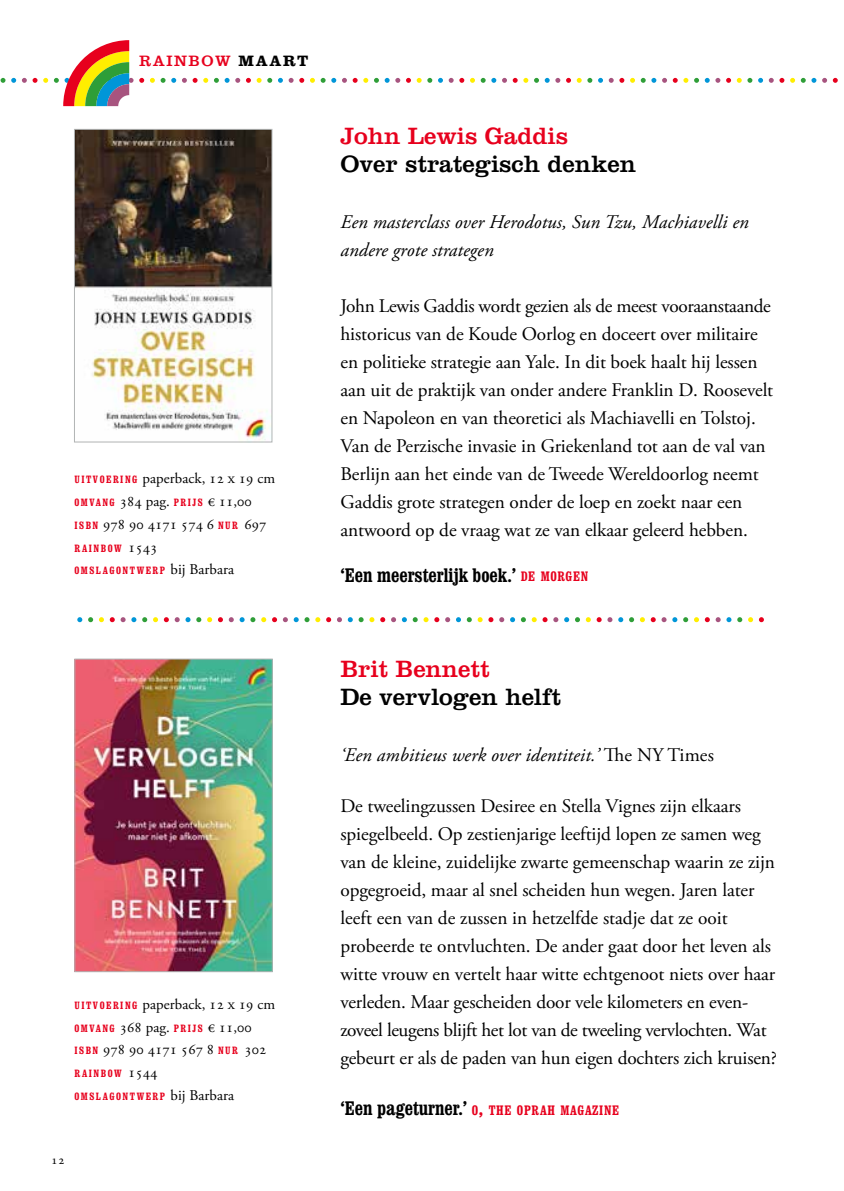
<style>
.page{position:relative;width:844px;height:1191px;background:#fff}
.page>*{position:absolute;margin:0;border:0;box-sizing:border-box;transform-origin:0 0}
.t1{font:24.5px "Clarendon";color:#000}
.t2{font:24.5px "Clarendon";color:#e7001d}
.t3{font:19.25px/28px "Adobe Garamond Pro";letter-spacing:-.005em;color:#000}
.t4{font:italic 19.25px/28px "Adobe Garamond Pro";letter-spacing:.005em;color:#000}
.t5{font:700 condensed 19.25px "Clarendon BT";color:#000}
.t6{font:15.58px "Clarendon";letter-spacing:.1em;color:#e7001d}
.t7{font:14.88px/22.8px "Adobe Garamond Pro";letter-spacing:.005em;color:#000}
.t8{font:700 condensed 13.47px "Clarendon BT";letter-spacing:.045em;color:#e7001d}
.t9{font:12.25px "Minion Pro";color:#000}
.t10{font:700 condensed 10.33px "Clarendon BT";letter-spacing:.145em;color:#e7001d}
.s1{font-weight:700;color:#000}
.s2{font-family:"Clarendon BT";font-weight:700;font-stretch:condensed;font-size:10.33px;color:#e7001d}
.s3{font-family:"Adobe Garamond Pro";font-weight:400;font-stretch:normal;font-size:14.88px;color:#000}
.s4{font-size:13.47px;color:#e7001d}
.s5{font-style:normal}
.s6{font-size:19.25px;color:#000}
.s7{font-size:19.25px}
</style>
<div class="page">
<svg style="left:832px;top:78px;width:5px;height:5px"></svg>
<svg style="left:811px;top:78px;width:15px;height:5px"></svg>
<svg style="left:800px;top:78px;width:5px;height:5px"></svg>
<svg style="left:779px;top:78px;width:15px;height:5px"></svg>
<svg style="left:768px;top:78px;width:5px;height:5px"></svg>
<svg style="left:747px;top:78px;width:15px;height:5px"></svg>
<svg style="left:736px;top:78px;width:5px;height:5px"></svg>
<svg style="left:726px;top:78px;width:4px;height:5px"></svg>
<svg style="left:715px;top:78px;width:5px;height:5px"></svg>
<svg style="left:704px;top:78px;width:5px;height:5px"></svg>
<svg style="left:694px;top:78px;width:4px;height:5px"></svg>
<svg style="left:683px;top:78px;width:5px;height:5px"></svg>
<svg style="left:662px;top:78px;width:15px;height:5px"></svg>
<svg style="left:651px;top:78px;width:5px;height:5px"></svg>
<svg style="left:630px;top:78px;width:15px;height:5px"></svg>
<svg style="left:619px;top:78px;width:5px;height:5px"></svg>
<svg style="left:598px;top:78px;width:15px;height:5px"></svg>
<svg style="left:587px;top:78px;width:5px;height:5px"></svg>
<svg style="left:566px;top:78px;width:15px;height:5px"></svg>
<svg style="left:555px;top:78px;width:5px;height:5px"></svg>
<svg style="left:534px;top:78px;width:15px;height:5px"></svg>
<svg style="left:523px;top:78px;width:5px;height:5px"></svg>
<svg style="left:502px;top:78px;width:15px;height:5px"></svg>
<svg style="left:491px;top:78px;width:5px;height:5px"></svg>
<svg style="left:470px;top:78px;width:15px;height:5px"></svg>
<svg style="left:459px;top:78px;width:5px;height:5px"></svg>
<svg style="left:438px;top:78px;width:15px;height:5px"></svg>
<svg style="left:427px;top:78px;width:5px;height:5px"></svg>
<svg style="left:406px;top:78px;width:15px;height:5px"></svg>
<svg style="left:395px;top:78px;width:5px;height:5px"></svg>
<svg style="left:374px;top:78px;width:15px;height:5px"></svg>
<svg style="left:363px;top:78px;width:5px;height:5px"></svg>
<svg style="left:342px;top:78px;width:15px;height:5px"></svg>
<svg style="left:331px;top:78px;width:5px;height:5px"></svg>
<svg style="left:310px;top:78px;width:15px;height:5px"></svg>
<svg style="left:299px;top:78px;width:5px;height:5px"></svg>
<svg style="left:278px;top:78px;width:15px;height:5px"></svg>
<svg style="left:267px;top:78px;width:5px;height:5px"></svg>
<svg style="left:246px;top:78px;width:15px;height:5px"></svg>
<svg style="left:235px;top:78px;width:5px;height:5px"></svg>
<svg style="left:214px;top:78px;width:15px;height:5px"></svg>
<svg style="left:203px;top:78px;width:5px;height:5px"></svg>
<svg style="left:182px;top:78px;width:15px;height:5px"></svg>
<svg style="left:171px;top:78px;width:5px;height:5px"></svg>
<svg style="left:150px;top:78px;width:15px;height:5px"></svg>
<svg style="left:139px;top:78px;width:5px;height:5px"></svg>
<svg style="left:43px;top:78px;width:5px;height:5px"></svg>
<svg style="left:33px;top:78px;width:4px;height:5px"></svg>
<svg style="left:22px;top:78px;width:5px;height:5px"></svg>
<svg style="left:1px;top:78px;width:15px;height:5px"></svg>
<svg style="left:54px;top:40px;width:79px;height:66px"></svg>
<img style="left:76px;top:660px;width:194px;height:310px">
<div style="left:74px;top:658px;width:198px;height:314px;border:1px solid #b1b4b4"></div>
<img style="left:76px;top:131px;width:194px;height:309px">
<div style="left:74px;top:129px;width:198px;height:313px;border:1px solid #b1b4b4"></div>
<svg style="left:77px;top:617px;width:5px;height:5px"></svg>
<svg style="left:88px;top:617px;width:5px;height:5px"></svg>
<svg style="left:99px;top:617px;width:5px;height:5px"></svg>
<svg style="left:110px;top:617px;width:26px;height:5px"></svg>
<svg style="left:142px;top:617px;width:5px;height:5px"></svg>
<svg style="left:153px;top:617px;width:5px;height:5px"></svg>
<svg style="left:164px;top:617px;width:5px;height:5px"></svg>
<svg style="left:175px;top:617px;width:15px;height:5px"></svg>
<svg style="left:196px;top:617px;width:5px;height:5px"></svg>
<svg style="left:207px;top:617px;width:5px;height:5px"></svg>
<svg style="left:218px;top:617px;width:5px;height:5px"></svg>
<svg style="left:229px;top:617px;width:15px;height:5px"></svg>
<svg style="left:250px;top:617px;width:5px;height:5px"></svg>
<svg style="left:261px;top:617px;width:5px;height:5px"></svg>
<svg style="left:272px;top:617px;width:5px;height:5px"></svg>
<svg style="left:283px;top:617px;width:15px;height:5px"></svg>
<svg style="left:304px;top:617px;width:5px;height:5px"></svg>
<svg style="left:315px;top:617px;width:5px;height:5px"></svg>
<svg style="left:326px;top:617px;width:5px;height:5px"></svg>
<svg style="left:337px;top:617px;width:5px;height:5px"></svg>
<svg style="left:348px;top:617px;width:15px;height:5px"></svg>
<svg style="left:369px;top:617px;width:5px;height:5px"></svg>
<svg style="left:380px;top:617px;width:5px;height:5px"></svg>
<svg style="left:391px;top:617px;width:5px;height:5px"></svg>
<svg style="left:402px;top:617px;width:15px;height:5px"></svg>
<svg style="left:423px;top:617px;width:5px;height:5px"></svg>
<svg style="left:434px;top:617px;width:5px;height:5px"></svg>
<svg style="left:445px;top:617px;width:5px;height:5px"></svg>
<svg style="left:456px;top:617px;width:15px;height:5px"></svg>
<svg style="left:477px;top:617px;width:5px;height:5px"></svg>
<svg style="left:488px;top:617px;width:5px;height:5px"></svg>
<svg style="left:499px;top:617px;width:5px;height:5px"></svg>
<svg style="left:510px;top:617px;width:26px;height:5px"></svg>
<svg style="left:542px;top:617px;width:5px;height:5px"></svg>
<svg style="left:553px;top:617px;width:5px;height:5px"></svg>
<svg style="left:564px;top:617px;width:5px;height:5px"></svg>
<svg style="left:575px;top:617px;width:15px;height:5px"></svg>
<svg style="left:596px;top:617px;width:5px;height:5px"></svg>
<svg style="left:607px;top:617px;width:5px;height:5px"></svg>
<svg style="left:618px;top:617px;width:5px;height:5px"></svg>
<svg style="left:629px;top:617px;width:15px;height:5px"></svg>
<svg style="left:650px;top:617px;width:5px;height:5px"></svg>
<svg style="left:661px;top:617px;width:5px;height:5px"></svg>
<svg style="left:672px;top:617px;width:5px;height:5px"></svg>
<svg style="left:683px;top:617px;width:15px;height:5px"></svg>
<svg style="left:704px;top:617px;width:5px;height:5px"></svg>
<svg style="left:715px;top:617px;width:5px;height:5px"></svg>
<svg style="left:726px;top:617px;width:5px;height:5px"></svg>
<svg style="left:737px;top:617px;width:26px;height:5px"></svg>
<p class="t6" style="left:139px;top:51px;width:171px">RAINBOW <span class="s1">MAART</span></p>
<p class="t7" style="left:74px;top:468px;width:202px"><span class="s2">U I T V O E R I N G</span> paperback, 12 x 19 cm<br><span class="s2">OMVANG</span> 384 pag. <span class="s2">PRIJS</span> €11,00<br><span class="s2">I S B N</span> 978 90 4171 574 6 <span class="s2">N U R</span> 697</p>
<p class="t10" style="left:74px;top:541px;width:84px">RAINBOW <span class="s3">1543</span></p>
<p class="t10" style="left:74px;top:564px;width:161px">OMSLAGONTWERP <span class="s3">bij Barbara</span></p>
<p class="t7" style="left:74px;top:993px;width:202px"><span class="s2">U I T V O E R I N G</span> paperback, 12 x 19 cm<br><span class="s2">OMVANG</span> 368 pag. <span class="s2">PRIJS</span> €11,00<br><span class="s2">I S B N</span> 978 90 4171 567 8 <span class="s2">N U R</span> 302</p>
<p class="t10" style="left:74px;top:1067px;width:84px">RAINBOW <span class="s3">1544</span></p>
<p class="t10" style="left:74px;top:1089px;width:161px">OMSLAGONTWERP <span class="s3">bij Barbara</span></p>
<p class="t9" style="left:51px;top:1151px;width:15px">12</p>
<p class="t2" style="left:340px;top:121px;width:229px">John Lewis Gaddis</p>
<p class="t1" style="left:340px;top:149px;width:297px">Over strategisch denken</p>
<p class="t4" style="left:340px;top:208px;width:410px">Een masterclass over Herodotus, Sun Tzu, Machiavelli en andere grote strategen</p>
<p class="t3" style="left:340px;top:292px;width:434px">John Lewis Gaddis wordt gezien als de meest vooraanstaande historicus van de Koude Oorlog en doceert over militaire en politieke strategie aan Yale. In dit boek haalt hij lessen aan uit de praktijk van onder andere Franklin D. Roosevelt en Napoleon en van theoretici als Machiavelli en Tolstoj.<br>Van de Perzische invasie in Griekenland tot aan de val van Berlijn aan het einde van de Tweede Wereldoorlog neemt Gaddis grote strategen onder de loep en zoekt naar een antwoord op de vraag wat ze van elkaar geleerd hebben.</p>
<p class="t5" style="left:340px;top:563px;width:249px">‘Een meersterlijk boek.’ <span class="s4">DE MORGEN</span></p>
<p class="t2" style="left:340px;top:655px;width:151px">Brit Bennett</p>
<p class="t1" style="left:340px;top:683px;width:222px">De vervlogen helft</p>
<p class="t4" style="left:340px;top:741px;width:375px">‘Een ambitieus werk over identiteit.’ <span class="s5">The NY Times</span></p>
<p class="t3" style="left:340px;top:792px;width:438px">De tweelingzussen Desiree en Stella Vignes zijn elkaars spiegelbeeld. Op zestienjarige leeftijd lopen ze samen weg van de kleine, zuidelijke zwarte gemeenschap waarin ze zijn opgegroeid, maar al snel scheiden hun wegen. Jaren later leeft een van de zussen in hetzelfde stadje dat ze ooit probeerde te ontvluchten. De ander gaat door het leven als witte vrouw en vertelt haar witte echtgenoot niets over haar verleden. Maar gescheiden door vele kilometers en even&shy;zoveel leugens blijft het lot van de tweeling vervlochten. Wat gebeurt er als de paden van hun eigen dochters zich kruisen?</p>
<p class="t8" style="left:340px;top:1101px;width:280px"><span class="s6">‘Een pageturner.’</span> O<span class="s7">,</span> THE OPRAH MAGAZINE</p>
</div>
